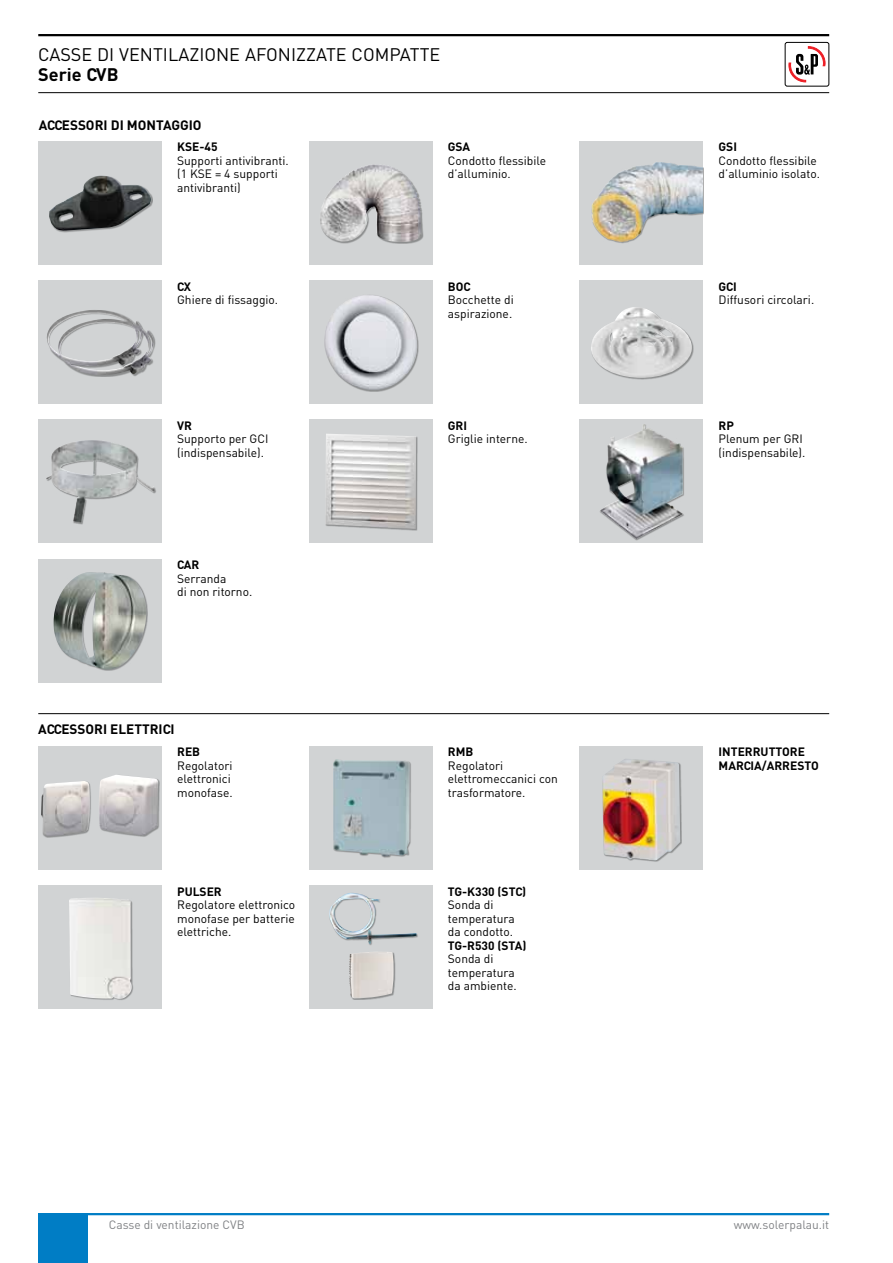
<style>
.page{position:relative;width:893px;height:1263px;background:#fff}
.page>*{position:absolute;margin:0;border:0;box-sizing:border-box;transform-origin:0 0}
.t1{font:18px "DIN";color:#000}
.t2{font:700 18px "DIN";color:#000}
.t3{font:700 13.5px "DIN";color:#000}
.t4{font:12px/13.5px "DIN";color:#000}
.t5{font:700 12px/13.5px "DIN";color:#000}
.t6{font:12px "DIN";color:#808285}
</style>
<div class="page">
<hr style="left:38px;top:1213px;width:791px;height:2px;background:#007dc5">
<div style="left:38px;top:1214px;width:49px;height:49px;background:#007dc5"></div>
<hr style="left:38px;top:34px;width:791px;height:2px;background:#000">
<hr style="left:38px;top:92px;width:791px;height:1px;background:#000">
<svg style="left:788px;top:47px;width:38px;height:36px"></svg>
<div style="left:785px;top:42px;width:44px;height:44px;border:1px solid #000;border-radius:2px"></div>
<div style="left:39px;top:141px;width:123px;height:124px;background:#d1d3d4"></div>
<div style="left:49px;top:176px;width:104px;height:56px;background:#000;opacity:.33"></div>
<img style="left:49px;top:176px;width:103px;height:55px">
<div style="left:39px;top:281px;width:123px;height:123px;background:#d1d3d4"></div>
<div style="left:47px;top:310px;width:108px;height:67px;background:#000;opacity:.33"></div>
<img style="left:46px;top:310px;width:108px;height:65px">
<div style="left:39px;top:420px;width:123px;height:123px;background:#d1d3d4"></div>
<div style="left:46px;top:440px;width:111px;height:84px;background:#000;opacity:.33"></div>
<img style="left:46px;top:442px;width:109px;height:81px">
<div style="left:309px;top:141px;width:123px;height:124px;background:#d1d3d4"></div>
<div style="left:320px;top:164px;width:103px;height:80px;background:#000;opacity:.33"></div>
<img style="left:320px;top:164px;width:101px;height:79px">
<div style="left:309px;top:281px;width:123px;height:123px;background:#d1d3d4"></div>
<div style="left:324px;top:295px;width:95px;height:97px;background:#000;opacity:.33"></div>
<img style="left:324px;top:295px;width:93px;height:98px">
<div style="left:309px;top:420px;width:123px;height:123px;background:#d1d3d4"></div>
<div style="left:325px;top:434px;width:93px;height:97px;background:#000;opacity:.33"></div>
<img style="left:325px;top:434px;width:91px;height:95px">
<div style="left:38px;top:559px;width:124px;height:123px;background:#d1d3d4"></div>
<div style="left:54px;top:572px;width:94px;height:99px;background:#000;opacity:.33"></div>
<img style="left:54px;top:572px;width:92px;height:97px">
<div style="left:580px;top:141px;width:123px;height:124px;background:#d1d3d4"></div>
<div style="left:591px;top:162px;width:112px;height:82px;background:#000;opacity:.33"></div>
<img style="left:592px;top:162px;width:111px;height:80px">
<div style="left:580px;top:281px;width:123px;height:123px;background:#d1d3d4"></div>
<div style="left:591px;top:307px;width:103px;height:72px;background:#000;opacity:.33"></div>
<img style="left:591px;top:307px;width:101px;height:71px">
<div style="left:580px;top:420px;width:123px;height:123px;background:#d1d3d4"></div>
<div style="left:600px;top:424px;width:85px;height:117px;background:#000;opacity:.33"></div>
<img style="left:600px;top:424px;width:83px;height:115px">
<hr style="left:38px;top:713px;width:791px;height:1px;background:#000">
<div style="left:38px;top:746px;width:124px;height:124px;background:#d1d3d4"></div>
<div style="left:42px;top:775px;width:118px;height:63px;background:#000;opacity:.33"></div>
<img style="left:41px;top:775px;width:117px;height:61px">
<div style="left:39px;top:886px;width:123px;height:123px;background:#d1d3d4"></div>
<div style="left:69px;top:898px;width:64px;height:103px;background:#000;opacity:.33"></div>
<img style="left:69px;top:898px;width:63px;height:101px">
<div style="left:309px;top:746px;width:123px;height:124px;background:#d1d3d4"></div>
<div style="left:333px;top:759px;width:78px;height:99px;background:#000;opacity:.33"></div>
<img style="left:333px;top:759px;width:77px;height:97px">
<div style="left:309px;top:886px;width:123px;height:123px;background:#d1d3d4"></div>
<div style="left:350px;top:951px;width:45px;height:49px;background:#000;opacity:.33"></div>
<img style="left:349px;top:952px;width:24px;height:46px">
<div style="left:580px;top:746px;width:123px;height:124px;background:#d1d3d4"></div>
<div style="left:602px;top:759px;width:80px;height:103px;background:#000;opacity:.33"></div>
<img style="left:602px;top:759px;width:78px;height:101px">
<div style="left:329px;top:893px;width:89px;height:52px;background:#d1d3d4"></div>
<img style="left:329px;top:893px;width:88px;height:51px">
<h1 class="t1" style="left:38px;top:43px;width:404px">CASSE DI VENTILAZIONE AFONIZZATE COMPATTE</h1>
<h1 class="t2" style="left:38px;top:62px;width:82px">SERIE CVB</h1>
<p class="t3" style="left:39px;top:117px;width:164px">ACCESSORI DI MONTAGGIO</p>
<p class="t5" style="left:177px;top:140px;width:42px">KSE-45</p>
<p class="t4" style="left:177px;top:154px;width:113px">Supporti antivibranti. (1 KSE = 4 supporti antivibranti)</p>
<p class="t5" style="left:448px;top:140px;width:24px">GSA</p>
<p class="t4" style="left:448px;top:154px;width:100px">Condotto flessibile d’alluminio.</p>
<p class="t5" style="left:177px;top:279px;width:15px">CX</p>
<p class="t4" style="left:177px;top:293px;width:102px">Ghiere di fissaggio.</p>
<p class="t5" style="left:448px;top:279px;width:24px">BOC</p>
<p class="t4" style="left:448px;top:293px;width:67px">Bocchette di aspirazione.</p>
<p class="t5" style="left:177px;top:418px;width:15px">VR</p>
<p class="t4" style="left:177px;top:432px;width:93px">Supporto per GCI (indispensabile).</p>
<p class="t5" style="left:448px;top:418px;width:21px">GR I</p>
<p class="t4" style="left:448px;top:432px;width:81px">Griglie interne.</p>
<p class="t5" style="left:177px;top:558px;width:22px">CAR</p>
<p class="t4" style="left:177px;top:571px;width:77px">Serranda<br>di non ritorno.</p>
<p class="t3" style="left:38px;top:720px;width:126px">ACCESSORI ELETTRICI</p>
<p class="t5" style="left:177px;top:745px;width:25px">RE B</p>
<p class="t4" style="left:177px;top:759px;width:57px">Regolatori elettronici monofase.</p>
<p class="t5" style="left:177px;top:884px;width:38px">PULSER</p>
<p class="t4" style="left:177px;top:898px;width:120px;text-align:justify">Regolatore elettronico monofase per batterie elettriche.</p>
<p class="t5" style="left:448px;top:745px;width:27px">RMB</p>
<p class="t4" style="left:448px;top:759px;width:112px">Regolatori elettromeccanici con trasformatore.</p>
<p class="t5" style="left:448px;top:884px;width:80px">TG-K330 (STC)</p>
<p class="t4" style="left:448px;top:898px;width:68px">Sonda di temperatura da condotto.</p>
<p class="t5" style="left:448px;top:938px;width:80px">TG-R530 (STA)</p>
<p class="t4" style="left:448px;top:952px;width:70px">Sonda di temperatura da ambiente.</p>
<p class="t6" style="left:109px;top:1217px;width:137px">Casse di ventilazione CVB</p>
<p class="t5" style="left:719px;top:140px;width:20px">GSI</p>
<p class="t4" style="left:719px;top:154px;width:103px">Condotto flessibile d’alluminio isolato.</p>
<p class="t5" style="left:719px;top:279px;width:20px">GCI</p>
<p class="t4" style="left:719px;top:293px;width:97px">Diffusori circolari.</p>
<p class="t5" style="left:719px;top:418px;width:17px">RP</p>
<p class="t4" style="left:719px;top:432px;width:88px">Plenum per GRI (indispensabile).</p>
<p class="t5" style="left:719px;top:745px;width:64px">INTERRUTTORE<br>MARCIA/ARRE</p>
<p class="t5" style="left:797px;top:758px;width:15px">STO</p>
<p class="t6" style="left:734px;top:1217px;width:97px">www.solerpalau.it</p>
</div>
